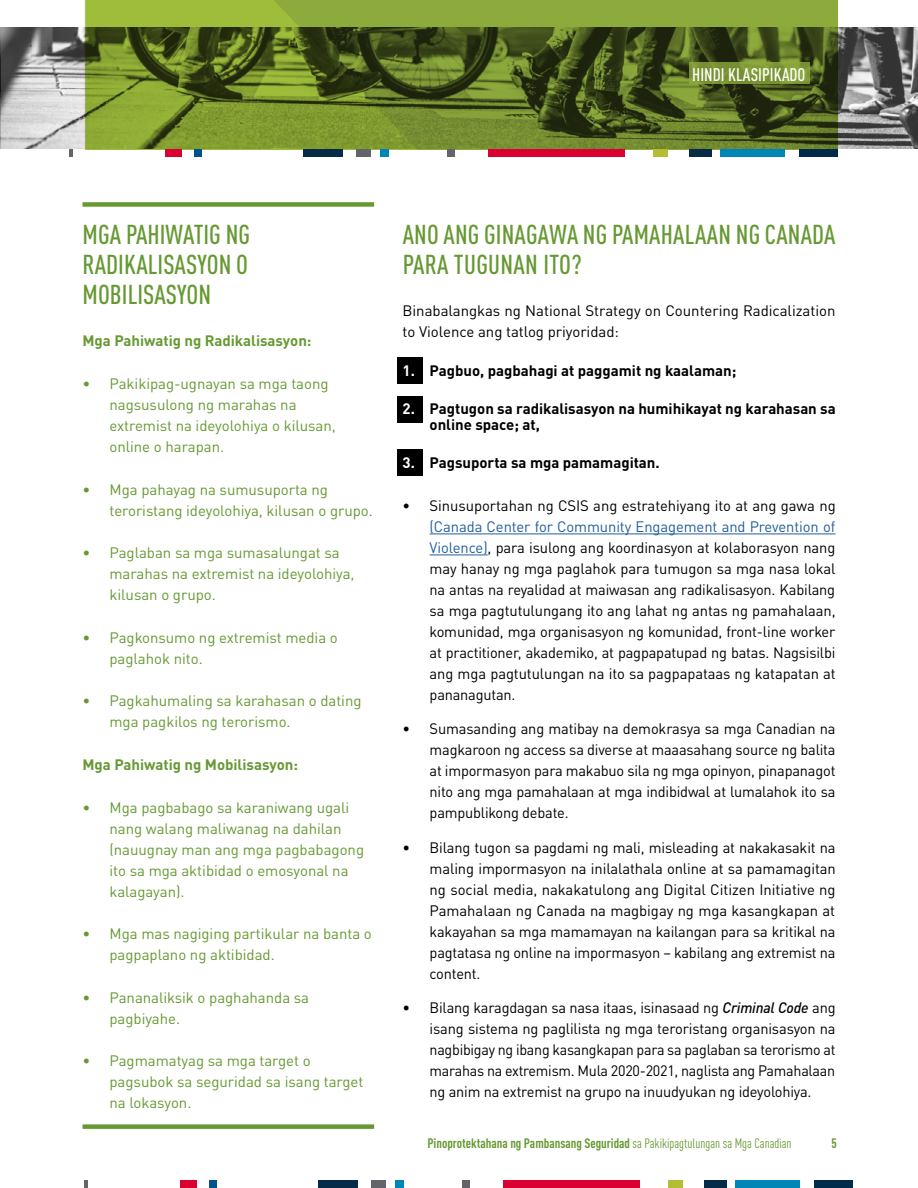
<style>
.page{position:relative;width:918px;height:1188px;background:#fff}
.page>*{position:absolute;margin:0;border:0;box-sizing:border-box;transform-origin:0 0}
.t1{font:500 condensed 27px/30px "DINOT";letter-spacing:.01em;color:#693;text-align:justify}
.t2{font:500 condensed 18px "DINOT";color:#fff}
.t3{font:15px/21px "DINOT";letter-spacing:-.01em;color:#000;text-align:justify}
.t4{font:15px/21px "DINOT";letter-spacing:-.005em;color:#693}
.t5{font:700 15px/16.5px "DINOT";color:#000}
.t6{font:700 15px "DINOT";color:#693}
.t7{font:700 condensed 13.5px "DINOT";color:#693}
.s1{color:#fff}
.s2{color:#215e9e}
.s3{font-weight:500;font-style:italic}
.s4{font-weight:400}
</style>
<div class="page">
<img style="left:0;top:27px;width:918px;height:122px">
<div style="left:397px;top:396px;width:26px;height:26px;background:#000"></div>
<div style="left:397px;top:450px;width:26px;height:26px;background:#000"></div>
<div style="left:397px;top:357px;width:26px;height:26px;background:#000"></div>
<img style="left:84px;top:0;width:754px;height:149px">
<div style="left:800px;top:149px;width:38px;height:8px;background:#002b49"></div>
<div style="left:720px;top:149px;width:64px;height:8px;background:#0085b7"></div>
<div style="left:690px;top:149px;width:22px;height:8px;background:#052b48"></div>
<div style="left:653px;top:149px;width:14px;height:8px;background:#b3be35"></div>
<div style="left:488px;top:149px;width:136px;height:8px;background:#db0032"></div>
<div style="left:356px;top:149px;width:15px;height:8px;background:#636569"></div>
<div style="left:303px;top:149px;width:39px;height:8px;background:#052b48"></div>
<div style="left:380px;top:149px;width:9px;height:8px;background:#0085b7"></div>
<div style="left:165px;top:149px;width:17px;height:8px;background:#db0032"></div>
<div style="left:447px;top:149px;width:8px;height:8px;background:#636569"></div>
<div style="left:195px;top:149px;width:7px;height:8px;background:#00538b"></div>
<svg style="left:69px;top:149px;width:4px;height:8px"></svg>
<div style="left:815px;top:1180px;width:38px;height:8px;background:#002b49"></div>
<div style="left:735px;top:1180px;width:64px;height:8px;background:#0085b7"></div>
<div style="left:705px;top:1180px;width:22px;height:8px;background:#052b48"></div>
<div style="left:668px;top:1180px;width:14px;height:8px;background:#b3be35"></div>
<div style="left:503px;top:1180px;width:136px;height:8px;background:#db0032"></div>
<div style="left:371px;top:1180px;width:15px;height:8px;background:#636569"></div>
<div style="left:318px;top:1180px;width:39px;height:8px;background:#052b48"></div>
<div style="left:395px;top:1180px;width:9px;height:8px;background:#0085b7"></div>
<div style="left:180px;top:1180px;width:17px;height:8px;background:#db0032"></div>
<div style="left:462px;top:1180px;width:8px;height:8px;background:#636569"></div>
<div style="left:210px;top:1180px;width:7px;height:8px;background:#00538b"></div>
<svg style="left:84px;top:1180px;width:4px;height:8px"></svg>
<svg style="left:689px;top:63px;width:121px;height:21px;background:#7d9735"></svg>
<div style="left:82px;top:202px;width:292px;height:5px;background:#693"></div>
<div style="left:82px;top:1124px;width:292px;height:5px;background:#693"></div>
<hr style="left:430px;top:534px;width:406px;height:1px;background:#215e9e">
<hr style="left:430px;top:555px;width:58px;height:1px;background:#215e9e">
<p class="t2" style="left:692px;top:61px;width:115px">HINDI KLASIPIKADO</p>
<h1 class="t1" style="left:83px;top:217px;width:169px">MGA PAHIWATIG NG RADIKALISASYON O MOBILISASYON</h1>
<p class="t6" style="left:82px;top:329px;width:231px">Mga Pahiwatig ng Radikalisasyon:</p>
<p class="t4" style="left:110px;top:373px;width:228px;text-indent:-27px">• Pakikipag-ugnayan sa mga taong nagsusulong ng marahas na extremist na ideyolohiya o kilusan, online o harapan.</p>
<p class="t4" style="left:110px;top:478px;width:265px;text-indent:-27px">• Mga pahayag na sumusuporta ng teroristang ideyolohiya, kilusan o grupo.</p>
<p class="t4" style="left:110px;top:542px;width:247px;text-indent:-27px">• Paglaban sa mga sumasalungat sa marahas na extremist na ideyolohiya, kilusan o grupo.</p>
<p class="t4" style="left:110px;top:627px;width:230px;text-indent:-27px">• Pagkonsumo ng extremist media o paglahok nito.</p>
<p class="t4" style="left:110px;top:690px;width:254px;text-indent:-27px">• Pagkahumaling sa karahasan o dating mga pagkilos ng terorismo.</p>
<p class="t6" style="left:83px;top:753px;width:217px">Mga Pahiwatig ng Mobilisasyon:</p>
<p class="t4" style="left:110px;top:796px;width:256px;text-indent:-27px">• Mga pagbabago sa karaniwang ugali nang walang maliwanag na dahilan (nauugnay man ang mga pagbabagong ito sa mga aktibidad o emosyonal na kalagayan).</p>
<p class="t4" style="left:110px;top:923px;width:264px;text-indent:-27px">• Mga mas nagiging partikular na banta o pagpaplano ng aktibidad.</p>
<p class="t4" style="left:110px;top:987px;width:201px;text-indent:-27px">• Pananaliksik o paghahanda sa pagbiyahe.</p>
<p class="t4" style="left:110px;top:1050px;width:255px;text-indent:-27px">• Pagmamatyag sa mga target o pagsubok sa seguridad sa isang target na lokasyon.</p>
<h1 class="t1" style="left:403px;top:217px;width:434px">ANO ANG GINAGAWA NG PAMAHALAAN NG CANADA<br>PARA TUGUNAN ITO?</h1>
<p class="t3" style="left:403px;top:300px;width:434px">Binabalangkas ng National Strategy on Countering Radicalization to Violence ang tatlog priyoridad:</p>
<p class="t5" style="left:403px;top:360px;width:335px"><span class="s1">1.</span> Pagbuo, pagbahagi at paggamit ng kaalaman;</p>
<p class="t5" style="left:430px;top:399px;width:408px;text-indent:-27px"><span class="s1">2.</span> Pagtugon sa radikalisasyon na humihikayat ng karahasan sa online space; at,</p>
<p class="t5" style="left:403px;top:453px;width:259px"><span class="s1">3.</span> Pagsuporta sa mga pamamagitan.</p>
<p class="t3" style="left:403px;top:495px;width:435px">• Sinusuportahan ng CSIS ang estratehiyang ito at ang gawa ng</p>
<p class="t3" style="left:430px;top:516px;width:408px"><span class="s2">(Canada Center for Community Engagement and Prevention of Violence)</span>, para isulong ang koordinasyon at kolaborasyon nang may hanay ng mga paglahok para tumugon sa mga nasa lokal na antas na reyalidad at maiwasan ang radikalisasyon. Kabilang sa mga pagtutulungang ito ang lahat ng antas ng pamahalaan, komunidad, mga organisasyon ng komunidad, front-line worker at practitioner, akademiko, at pagpapatupad ng batas. Nagsisilbi ang mga pagtutulungan na ito sa pagpapataas ng katapatan at pananagutan.</p>
<p class="t3" style="left:430px;top:718px;width:407px;text-indent:-27px">• Sumasanding ang matibay na demokrasya sa mga Canadian na magkaroon ng access sa diverse at maaasahang source ng balita at impormasyon para makabuo sila ng mga opinyon, pinapanagot nito ang mga pamahalaan at mga indibidwal at lumalahok ito sa pampublikong debate.</p>
<p class="t3" style="left:430px;top:837px;width:408px;text-indent:-27px">• Bilang tugon sa pagdami ng mali, misleading at nakakasakit na maling impormasyon na inilalathala online at sa pamamagitan ng social media, nakakatulong ang Digital Citizen Initiative ng Pamahalaan ng Canada na magbigay ng mga kasangkapan at kakayahan sa mga mamamayan na kailangan para sa kritikal na pagtatasa ng online na impormasyon – kabilang ang extremist na content.</p>
<p class="t3" style="left:430px;top:997px;width:408px;text-indent:-27px">• Bilang karagdagan sa nasa itaas, isinasaad ng <span class="s3">Criminal Code</span> ang isang sistema ng paglilista ng mga teroristang organisasyon na nagbibigay ng ibang kasangkapan para sa paglaban sa terorismo at marahas na extremism. Mula 2020-2021, naglista ang Pamahalaan ng anim na extremist na grupo na inuudyukan ng ideyolohiya.</p>
<p class="t7" style="left:427px;top:1133px;width:366px">Pinoprotektahana ng Pambansang Seguridad <span class="s4">sa Pakikipagtulungan sa Mga Canadian</span></p>
<p class="t7" style="left:831px;top:1133px;width:7px">5</p>
</div>
